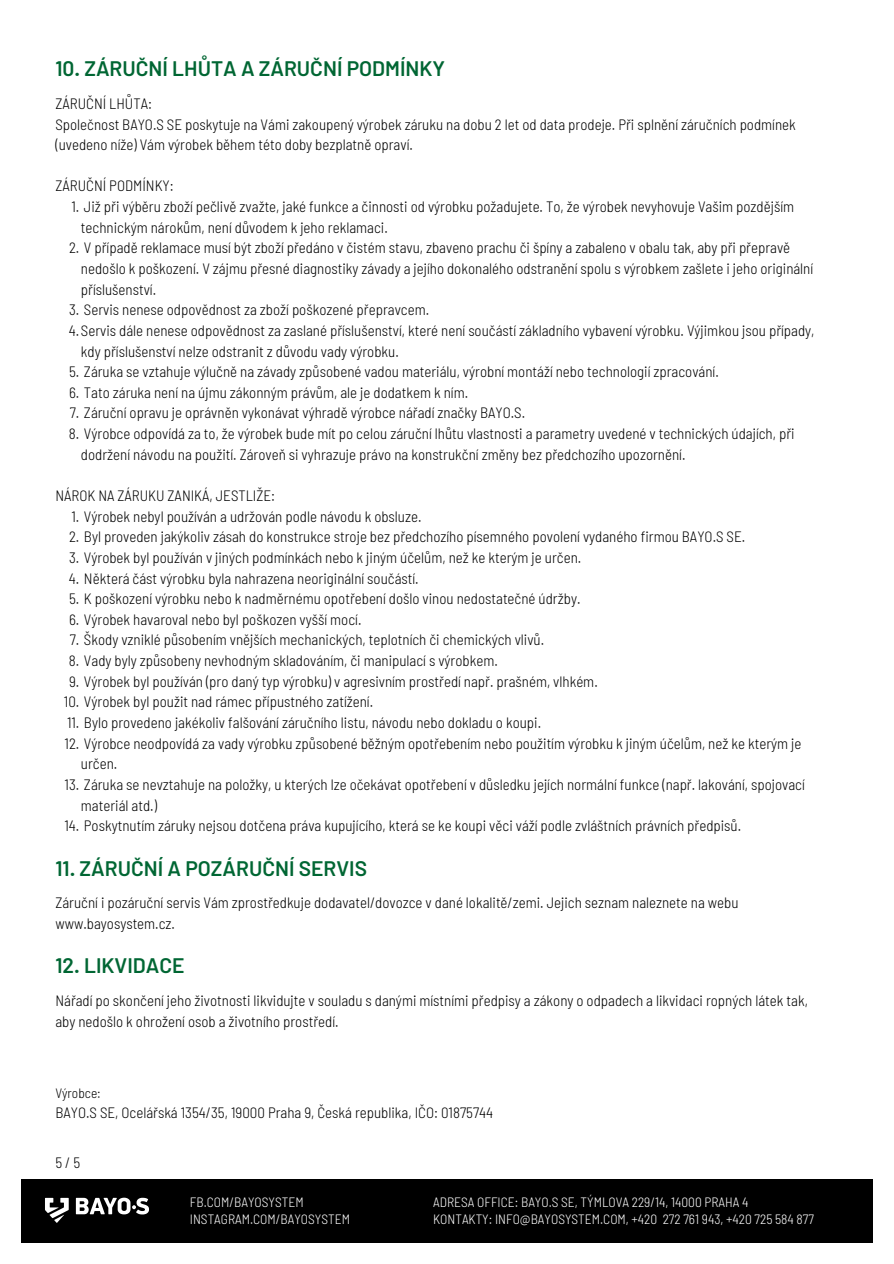
<style>
.page{position:relative;width:894px;height:1264px;background:#fff}
.page>*{position:absolute;margin:0;border:0;box-sizing:border-box;transform-origin:0 0}
.t1{font:600 21px "Barlow";color:#063}
.t2{font:300 semi-condensed 15px/20.7px "Barlow";color:#000}
.t3{font:300 semi-condensed 13.5px "Barlow";color:#fff}
.t4{font:300 semi-condensed 13.5px "Barlow";color:#000}
</style>
<div class="page">
<div style="left:21px;top:1179px;width:851px;height:63px;background:#000"></div>
<svg style="left:45px;top:1197px;width:24px;height:25px"></svg>
<svg style="left:76px;top:1197px;width:73px;height:17px"></svg>
<h1 class="t1" style="left:55px;top:55px;width:391px">10. ZÁRUČNÍ LHŮTA A ZÁRUČNÍ PODMÍNKY</h1>
<h3 class="t2" style="left:55px;top:93px;width:741px">ZÁRUČNÍ LHŮTA:<br>Společnost BAYO.S SE poskytuje na Vámi zakoupený výrobek záruku na dobu 2 let od data prodeje. Při splnění záručních podmínek (uvedeno níže) Vám výrobek během této doby bezplatně opraví.</h3>
<h2 class="t2" style="left:55px;top:175px;width:120px">ZÁRUČNÍ PODMÍNKY:</h2>
<p class="t2" style="left:81px;top:196px;width:714px;text-indent:-9px">1. Již při výběru zboží pečlivě zvažte, jaké funkce a činnosti od výrobku požadujete. To, že výrobek nevyhovuje Vašim pozdějším technickým nárokům, není důvodem k jeho reklamaci.</p>
<p class="t2" style="left:81px;top:237px;width:733px;text-indent:-12px">2. V případě reklamace musí být zboží předáno v čistém stavu, zbaveno prachu či špíny a zabaleno v obalu tak, aby při přepravě nedošlo k poškození. V zájmu přesné diagnostiky závady a jejího dokonalého odstranění spolu s výrobkem zašlete i jeho originální příslušenství.</p>
<p class="t2" style="left:69px;top:299px;width:361px">3. Servis nenese odpovědnost za zboží poškozené přepravcem.</p>
<p class="t2" style="left:81px;top:319px;width:735px;text-indent:-12px">4.Servis dále nenese odpovědnost za zaslané příslušenství, které není součástí základního vybavení výrobku. Výjimkou jsou případy, kdy příslušenství nelze odstranit z důvodu vady výrobku.</p>
<p class="t2" style="left:69px;top:361px;width:651px">5. Záruka se vztahuje výlučně na závady způsobené vadou materiálu, výrobní montáží nebo technologií zpracování.</p>
<p class="t2" style="left:69px;top:381px;width:400px">6. Tato záruka není na újmu zákonným právům, ale je dodatkem k ním.</p>
<p class="t2" style="left:70px;top:402px;width:456px">7. Záruční opravu je oprávněn vykonávat výhradě výrobce nářadí značky BAYO.S.</p>
<p class="t2" style="left:81px;top:423px;width:715px;text-indent:-12px">8. Výrobce odpovídá za to, že výrobek bude mít po celou záruční lhůtu vlastnosti a parametry uvedené v technických údajích, při dodržení návodu na použití. Zároveň si vyhrazuje právo na konstrukční změny bez předchozího upozornění.</p>
<h2 class="t2" style="left:55px;top:484px;width:221px">NÁROK NA ZÁRUKU ZANIKÁ, JESTLIŽE:</h2>
<p class="t2" style="left:71px;top:505px;width:351px">1. Výrobek nebyl používán a udržován podle návodu k obsluze.</p>
<p class="t2" style="left:69px;top:526px;width:677px">2. Byl proveden jakýkoliv zásah do konstrukce stroje bez předchozího písemného povolení vydaného firmou BAYO.S SE.</p>
<p class="t2" style="left:69px;top:546px;width:513px">3. Výrobek byl používán v jiných podmínkách nebo k jiným účelům, než ke kterým je určen.</p>
<p class="t2" style="left:69px;top:567px;width:351px">4. Některá část výrobku byla nahrazena neoriginální součástí.</p>
<p class="t2" style="left:69px;top:588px;width:512px">5. K poškození výrobku nebo k nadměrnému opotřebení došlo vinou nedostatečné údržby.</p>
<p class="t2" style="left:69px;top:608px;width:294px">6. Výrobek havaroval nebo byl poškozen vyšší mocí.</p>
<p class="t2" style="left:70px;top:629px;width:476px">7. Škody vzniklé působením vnějších mechanických, teplotních či chemických vlivů.</p>
<p class="t2" style="left:69px;top:649px;width:430px">8. Vady byly způsobeny nevhodným skladováním, či manipulací s výrobkem.</p>
<p class="t2" style="left:69px;top:670px;width:530px">9. Výrobek byl používán (pro daný typ výrobku) v agresivním prostředí např. prašném, vlhkém.</p>
<p class="t2" style="left:64px;top:691px;width:310px">10. Výrobek byl použit nad rámec přípustného zatížení.</p>
<p class="t2" style="left:67px;top:711px;width:475px">11. Bylo provedeno jakékoliv falšování záručního listu, návodu nebo dokladu o koupi.</p>
<p class="t2" style="left:81px;top:732px;width:721px;text-indent:-16px">12. Výrobce neodpovídá za vady výrobku způsobené běžným opotřebením nebo použitím výrobku k jiným účelům, než ke kterým je určen.</p>
<p class="t2" style="left:81px;top:773px;width:725px;text-indent:-16px">13. Záruka se nevztahuje na položky, u kterých lze očekávat opotřebení v důsledku jejích normální funkce (např. lakování, spojovací materiál atd.)</p>
<p class="t2" style="left:64px;top:814px;width:678px">14. Poskytnutím záruky nejsou dotčena práva kupujícího, která se ke koupi věci váží podle zvláštních právních předpisů.</p>
<h1 class="t1" style="left:55px;top:854px;width:313px">11. ZÁRUČNÍ A POZÁRUČNÍ SERVIS</h1>
<h3 class="t2" style="left:55px;top:891px;width:684px">Záruční i pozáruční servis Vám zprostředkuje dodavatel/dovozce v dané lokalitě/zemi. Jejich seznam naleznete na webu www.bayosystem.cz.</h3>
<h1 class="t1" style="left:55px;top:952px;width:131px">12. LIKVIDACE</h1>
<h3 class="t2" style="left:55px;top:989px;width:753px">Nářadí po skončení jeho životnosti likvidujte v souladu s danými místními předpisy a zákony o odpadech a likvidaci ropných látek tak, aby nedošlo k ohrožení osob a životního prostředí.</h3>
<h3 class="t4" style="left:55px;top:1084px;width:47px">Výrobce:</h3>
<h3 class="t2" style="left:55px;top:1101px;width:439px">BAYO.S SE, Ocelářská 1354/35, 19000 Praha 9, Česká republika, IČO: 01875744</h3>
<h3 class="t2" style="left:55px;top:1151px;width:26px">5/5</h3>
<p class="t3" style="left:190px;top:1193px;width:115px">FB.COM/BAYOSYSTEM</p>
<p class="t3" style="left:190px;top:1210px;width:161px">INSTAGRAM.COM/BAYOSYSTEM</p>
<p class="t3" style="left:433px;top:1193px;width:317px">ADRESA OFFICE: BAYO.S SE, TÝMLOVA 229/14, 14000 PRAHA 4</p>
<p class="t3" style="left:433px;top:1210px;width:382px">KONTAKTY: INFO@BAYOSYSTEM.COM, +420 272 761 943, +420 725 584 877</p>
</div>
